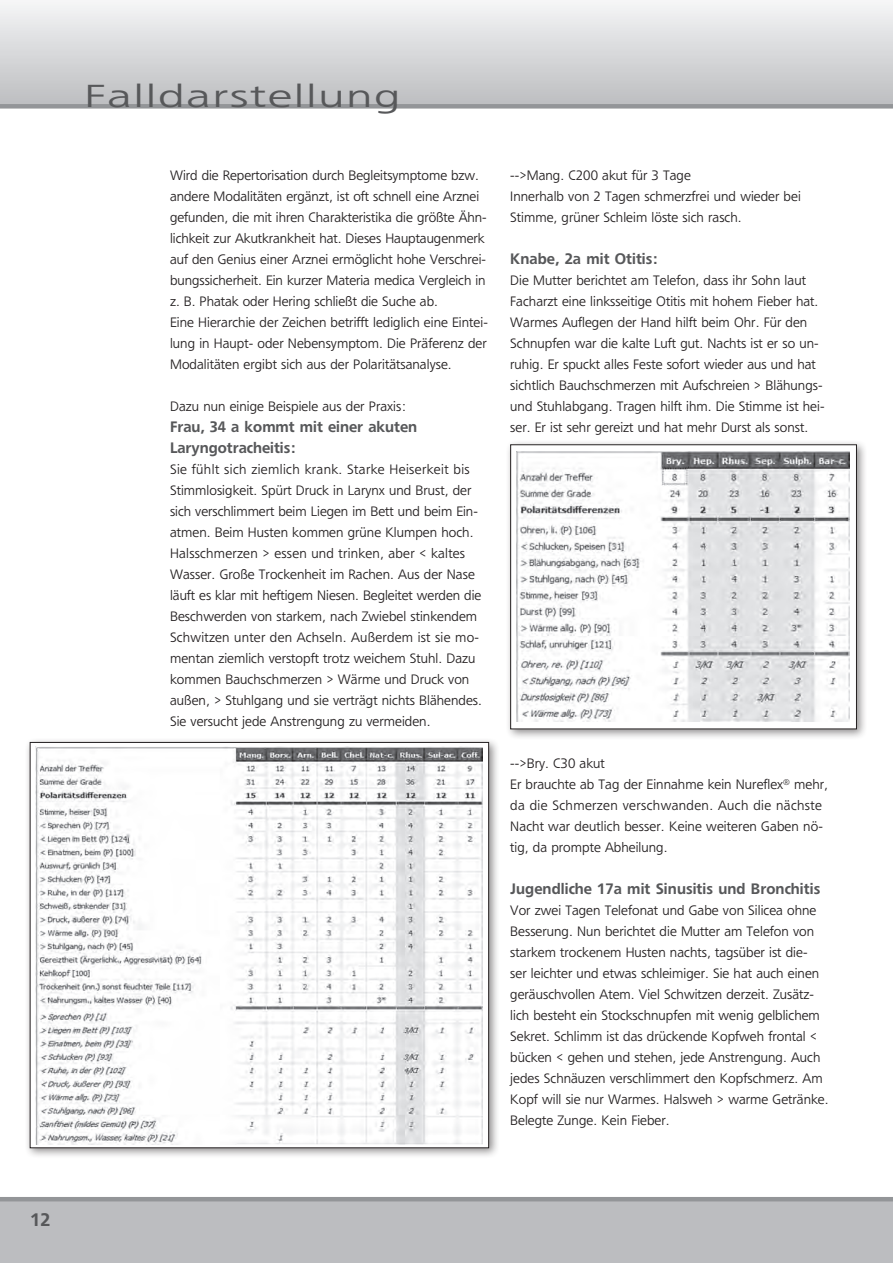
<style>
.page{position:relative;width:893px;height:1263px;background:#fff}
.page>*{position:absolute;margin:0;border:0;box-sizing:border-box;transform-origin:0 0}
.t1{font:300 31.5px "Freeborn SB";letter-spacing:.05em;color:#57585a;scale:1.5 1}
.t2{font:500 18px "Freeborn SB";color:#57585a}
.t3{font:500 15px/21px "Freeborn SB";letter-spacing:.005em;color:#57585a}
.t4{font:300 13.5px/21px "Freeborn SB";letter-spacing:.005em;color:#231f20}
</style>
<div class="page">
<div style="left:0;top:1199px;width:893px;height:64px;background:#bcbdc0"></div>
<hr style="left:0;top:1197px;width:893px;height:4px;background:#939598">
<div style="left:0;top:0;width:893px;height:106px;background:linear-gradient(to bottom,#f5f6f7,#bcbec0)"></div>
<div style="left:0;top:104px;width:893px;height:5px;background:#939598"></div>
<div style="left:505px;top:439px;width:363px;height:301px;background:#231f20;opacity:.5"></div>
<div style="left:511px;top:445px;width:345px;height:284px;background:#fff"></div>
<img style="left:516px;top:452px;width:333px;height:269px">
<div style="left:510px;top:444px;width:347px;height:285px;border:1px solid #231f20"></div>
<div style="left:25px;top:737px;width:475px;height:422px;background:#231f20;opacity:.5"></div>
<div style="left:30px;top:742px;width:459px;height:406px;background:#fff"></div>
<img style="left:35px;top:746px;width:447px;height:399px">
<h2 class="t2" style="left:31px;top:1209px;width:21px">12</h2>
<h1 class="t1" style="left:85px;top:78px;width:212px">Falldarstellung</h1>
<p class="t4" style="left:170px;top:165px;width:319px">Wird die Repertorisation durch Begleitsymptome bzw. andere Modalitäten ergänzt, ist oft schnell eine Arznei gefunden, die mit ihren Charakteristika die größte Ähn&shy;lichkeit zur Akutkrankheit hat. Dieses Hauptaugenmerk auf den Genius einer Arznei ermöglicht hohe Verschrei&shy;bungssicherheit. Ein kurzer Materia medica Vergleich in z. B. Phatak oder Hering schließt die Suche ab.<br>Eine Hierarchie der Zeichen betrifft lediglich eine Eintei&shy;lung in Haupt- oder Nebensymptom. Die Präferenz der Modalitäten ergibt sich aus der Polaritätsanalyse.</p>
<p class="t4" style="left:170px;top:396px;width:238px">Dazu nun einige Beispiele aus der Praxis:</p>
<p class="t3" style="left:170px;top:416px;width:249px">Frau, 34 a kommt mit einer akuten<br>Laryngotracheitis:</p>
<p class="t4" style="left:170px;top:459px;width:313px">Sie fühlt sich ziemlich krank. Starke Heiserkeit bis Stimmlosigkeit. Spürt Druck in Larynx und Brust, der sich verschlimmert beim Liegen im Bett und beim Ein&shy;atmen. Beim Husten kommen grüne Klumpen hoch.<br>Halsschmerzen &gt; essen und trinken, aber &lt; kaltes Wasser. Große Trockenheit im Rachen. Aus der Nase läuft es klar mit heftigem Niesen. Begleitet werden die Beschwerden von starkem, nach Zwiebel stinkendem Schwitzen unter den Achseln. Außerdem ist sie mo&shy;mentan ziemlich verstopft trotz weichem Stuhl. Dazu kommen Bauchschmerzen &gt; Wärme und Druck von außen, &gt; Stuhlgang und sie verträgt nichts Blähendes.<br>Sie versucht jede Anstrengung zu vermeiden.</p>
<p class="t4" style="left:510px;top:165px;width:292px">--&gt;Mang. C200 akut für 3 Tage<br>Innerhalb von 2 Tagen schmerzfrei und wieder bei<br>Stimme, grüner Schleim löste sich rasch.</p>
<p class="t3" style="left:510px;top:248px;width:150px">Knabe, 2a mit Otitis:</p>
<p class="t4" style="left:510px;top:270px;width:316px">Die Mutter berichtet am Telefon, dass ihr Sohn laut Facharzt eine linksseitige Otitis mit hohem Fieber hat.<br>Warmes Auflegen der Hand hilft beim Ohr. Für den Schnupfen war die kalte Luft gut. Nachts ist er so un&shy;ruhig. Er spuckt alles Feste sofort wieder aus und hat sichtlich Bauchschmerzen mit Aufschreien &gt; Blähungs&shy;und Stuhlabgang. Tragen hilft ihm. Die Stimme ist hei&shy;ser. Er ist sehr gereizt und hat mehr Durst als sonst.</p>
<p class="t4" style="left:510px;top:753px;width:319px">--&gt;Bry. C30 akut<br>Er brauchte ab Tag der Einnahme kein Nureflex<sup>®</sup> mehr, da die Schmerzen verschwanden. Auch die nächste Nacht war deutlich besser. Keine weiteren Gaben nö&shy;tig, da prompte Abheilung.</p>
<p class="t3" style="left:510px;top:878px;width:312px">Jugendliche 17a mit Sinusitis und Bronchitis</p>
<p class="t4" style="left:510px;top:900px;width:320px">Vor zwei Tagen Telefonat und Gabe von Silicea ohne Besserung. Nun berichtet die Mutter am Telefon von starkem trockenem Husten nachts, tagsüber ist die-<br>ser leichter und etwas schleimiger. Sie hat auch einen geräuschvollen Atem. Viel Schwitzen derzeit. Zusätz&shy;lich besteht ein Stockschnupfen mit wenig gelblichem Sekret. Schlimm ist das drückende Kopfweh frontal &lt; bücken &lt; gehen und stehen, jede Anstrengung. Auch jedes Schnäuzen verschlimmert den Kopfschmerz. Am Kopf will sie nur Warmes. Halsweh &gt; warme Getränke.<br>Belegte Zunge. Kein Fieber.</p>
</div>
